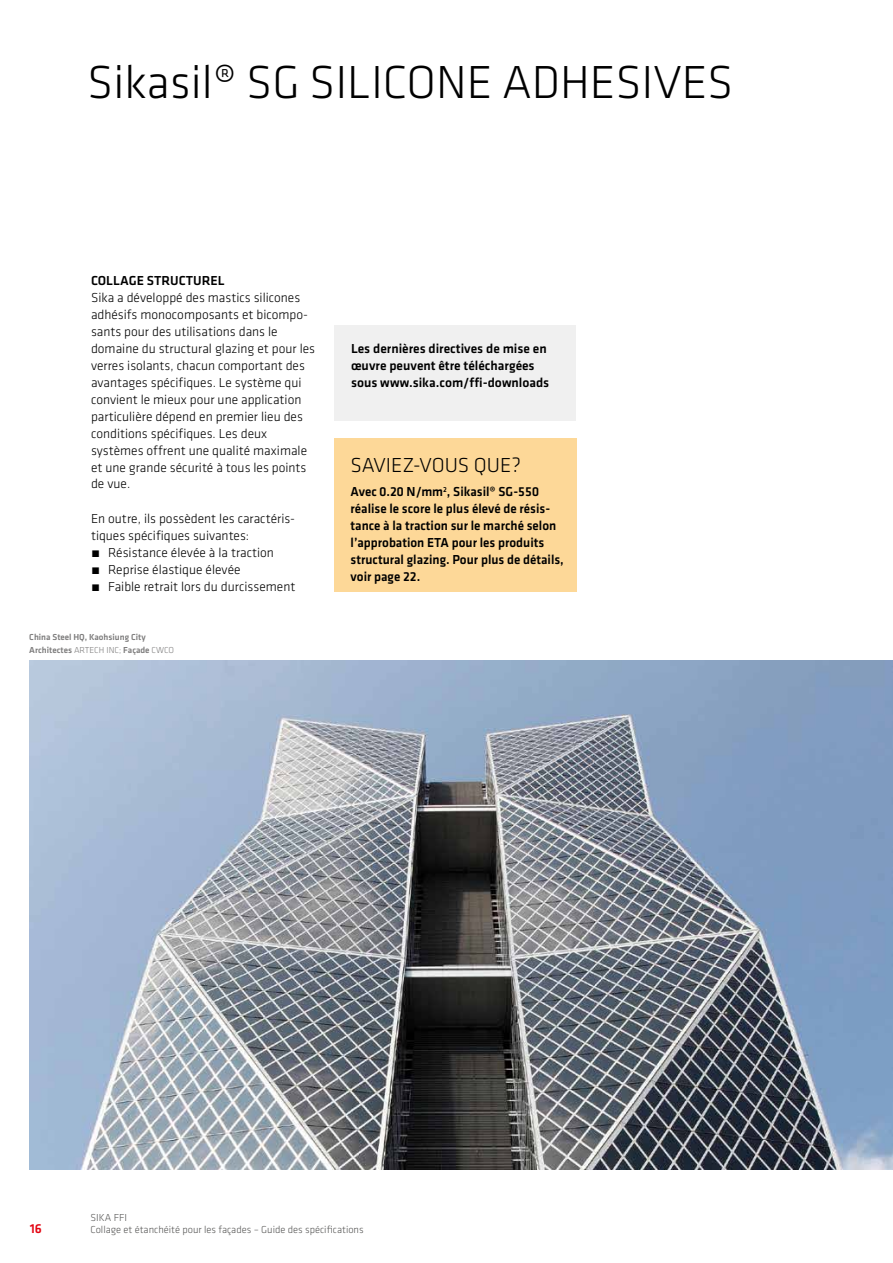
<style>
.page{position:relative;width:893px;height:1263px;background:#fff}
.page>*{position:absolute;margin:0;border:0;box-sizing:border-box;transform-origin:0 0}
.t1{font:300 48px "Klavika";color:#000}
.t2{font:300 21px "Klavika";color:#000}
.t3{font:300 13.5px/17px "Klavika";color:#000}
.t4{font:500 13.5px/17px "Klavika";color:#000}
.t5{font:500 13.5px "Klavika";color:#e30613}
.t6{font:300 10.5px/12.6px "Klavika";color:#575756}
.t7{font:500 9px/12.8px "Klavika";color:#7c7b7b}
.s1{font-weight:300}
</style>
<div class="page">
<div style="left:334px;top:439px;width:242px;height:153px;background:#fdd898"></div>
<div style="left:334px;top:326px;width:242px;height:95px;background:#ededed"></div>
<img style="left:29px;top:661px;width:864px;height:508px">
<h1 class="t1" style="left:87px;top:53px;width:647px">Sikasil® SG SILICONE ADHESIVES</h1>
<p class="t4" style="left:91px;top:272px;width:135px">COLLAGE STRUCTUREL</p>
<p class="t3" style="left:91px;top:289px;width:226px">Sika a développé des mastics silicones adhésifs monocomposants et bicompo&shy;sants pour des utilisations dans le domaine du structural glazing et pour les verres isolants, chacun comportant des avantages spécifiques. Le système qui convient le mieux pour une application particulière dépend en premier lieu des conditions spécifiques. Les deux systèmes offrent une qualité maximale et une grande sécurité à tous les points de vue.</p>
<p class="t3" style="left:91px;top:510px;width:206px">En outre, ils possèdent les caractéris&shy;tiques spécifiques suivantes:<br>́ Résistance élevée à la traction<br>́ Reprise élastique élevée<br>́ Faible retrait lors du durcissement</p>
<p class="t7" style="left:29px;top:630px;width:146px">China Steel HQ, Kaohsiung City<br>Architectes <span class="s1">ARTECH INC;</span> Façade <span class="s1">CWCO</span></p>
<p class="t4" style="left:351px;top:340px;width:200px">Les dernières directives de mise en œuvre peuvent être téléchargées sous www.sika.com/ffi-downloads</p>
<h2 class="t2" style="left:351px;top:452px;width:172px">SAVIEZ-VOUS QUE?</h2>
<p class="t4" style="left:351px;top:483px;width:215px">Avec 0.20 N/mm<sup>2</sup>, Sikasil® SG-550 réalise le score le plus élevé de résis&shy;tance à la traction sur le marché selon l’approbation ETA pour les produits structural glazing. Pour plus de détails, voir page 22.</p>
<p class="t5" style="left:30px;top:1219px;width:14px">16</p>
<p class="t6" style="left:91px;top:1211px;width:275px">SIKA FFI<br>Collage et étanchéité pour les façades – Guide des spécifications</p>
</div>
